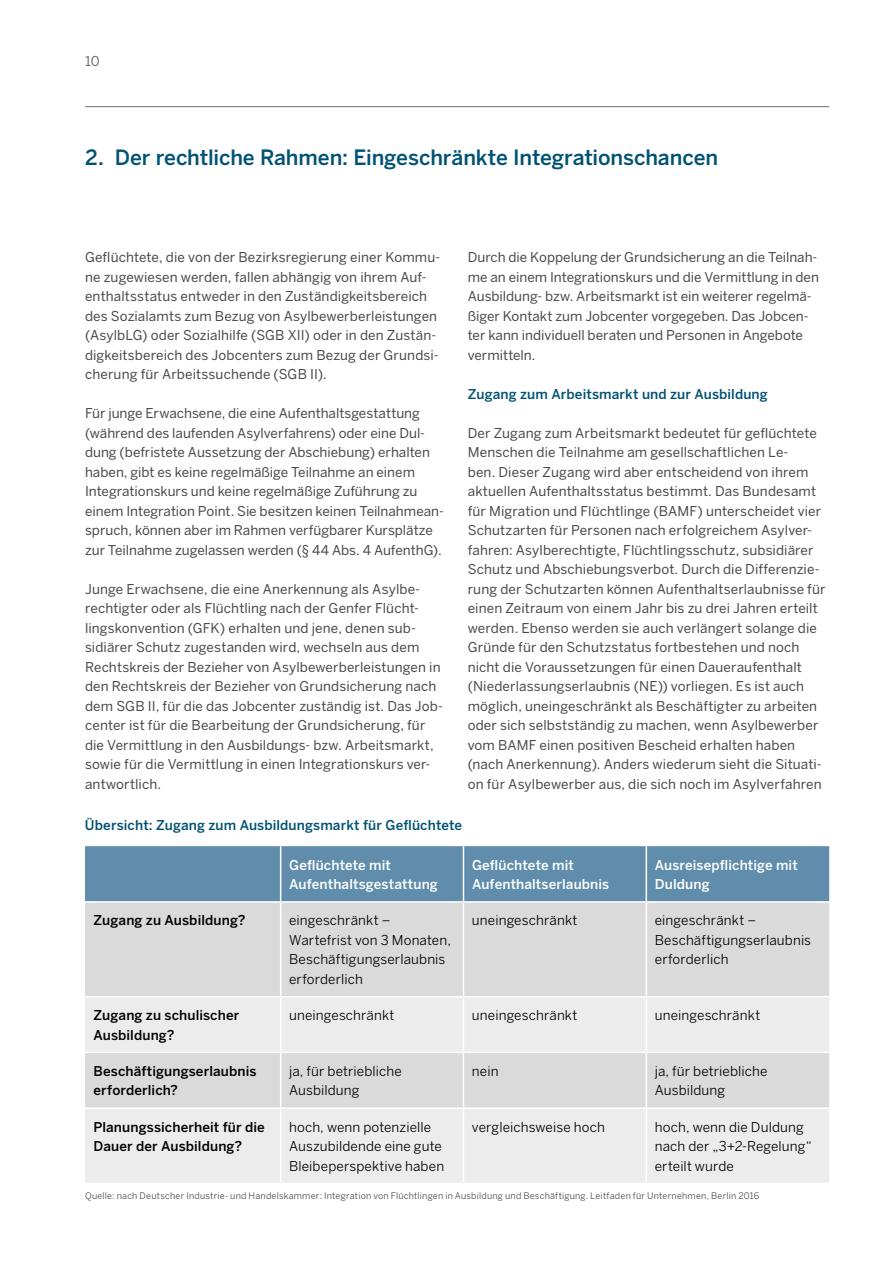
<style>
.page{position:relative;width:893px;height:1263px;background:#fff}
.page>*{position:absolute;margin:0;border:0;box-sizing:border-box;transform-origin:0 0}
.t1{font:500 21px "Benton Sans";letter-spacing:-.005em;color:#005274}
.t2{font:13.5px/19.5px "Benton Sans";letter-spacing:.005em;color:#494948}
.t3{font:13.5px/19.5px "Benton Sans";letter-spacing:.01em;color:#000}
.t4{font:500 13.5px/19.5px "Benton Sans";letter-spacing:.01em;color:#000}
.t5{font:500 13.5px/19.5px "Benton Sans";letter-spacing:.005em;color:#fff}
.t6{font:500 13.5px "Benton Sans";letter-spacing:.01em;color:#005274}
.t7{font:13.5px "Benton Sans";color:#6f6f6e}
.t8{font:9px "Benton Sans";letter-spacing:.025em;color:#494948}
</style>
<div class="page">
<hr style="left:85px;top:106px;width:744px;height:1px;background:#6f6f6e">
<div style="left:85px;top:846px;width:744px;height:55px;background:#5f8dab"></div>
<div style="left:85px;top:903px;width:744px;height:93px;background:#dadada"></div>
<svg style="left:85px;top:997px;width:744px;height:186px;background:#e6e6e7"></svg>
<hr style="left:280px;top:846px;width:1px;height:55px;background:#fff">
<hr style="left:463px;top:846px;width:1px;height:55px;background:#fff">
<hr style="left:646px;top:846px;width:1px;height:55px;background:#fff">
<hr style="left:280px;top:903px;width:1px;height:93px;background:#fff">
<hr style="left:463px;top:903px;width:1px;height:93px;background:#fff">
<hr style="left:646px;top:903px;width:1px;height:93px;background:#fff">
<hr style="left:280px;top:997px;width:1px;height:55px;background:#fff">
<hr style="left:463px;top:997px;width:1px;height:55px;background:#fff">
<hr style="left:646px;top:997px;width:1px;height:55px;background:#fff">
<hr style="left:85px;top:1052px;width:196px;height:1px;background:#fff">
<hr style="left:281px;top:1052px;width:182px;height:1px;background:#fff">
<hr style="left:280px;top:1053px;width:1px;height:54px;background:#fff">
<hr style="left:463px;top:1052px;width:183px;height:1px;background:#fff">
<hr style="left:463px;top:1053px;width:1px;height:54px;background:#fff">
<hr style="left:646px;top:1052px;width:183px;height:1px;background:#fff">
<hr style="left:646px;top:1053px;width:1px;height:54px;background:#fff">
<hr style="left:85px;top:1107px;width:196px;height:2px;background:#fff">
<hr style="left:281px;top:1107px;width:182px;height:2px;background:#fff">
<hr style="left:280px;top:1109px;width:1px;height:74px;background:#fff">
<hr style="left:463px;top:1107px;width:183px;height:2px;background:#fff">
<hr style="left:463px;top:1109px;width:1px;height:74px;background:#fff">
<hr style="left:646px;top:1107px;width:183px;height:2px;background:#fff">
<hr style="left:646px;top:1109px;width:1px;height:74px;background:#fff">
<p class="t7" style="left:85px;top:53px;width:16px">10</p>
<h1 class="t1" style="left:85px;top:145px;width:635px">2. Der rechtliche Rahmen: Eingeschränkte Integrationschancen</h1>
<p class="t2" style="left:85px;top:247px;width:357px">Geflüchtete, die von der Bezirksregierung einer Kommu&shy;ne zugewiesen werden, fallen abhängig von ihrem Auf&shy;enthaltsstatus entweder in den Zuständigkeitsbereich des Sozialamts zum Bezug von Asylbewerberleistungen (AsylbLG) oder Sozialhilfe (SGB XII) oder in den Zustän&shy;digkeitsbereich des Jobcenters zum Bezug der Grundsi&shy;cherung für Arbeitssuchende (SGB II).</p>
<p class="t2" style="left:85px;top:403px;width:360px">Für junge Erwachsene, die eine Aufenthaltsgestattung (während des laufenden Asylverfahrens) oder eine Dul&shy;dung (befristete Aussetzung der Abschiebung) erhalten haben, gibt es keine regelmäßige Teilnahme an einem Integrationskurs und keine regelmäßige Zuführung zu einem Integration Point. Sie besitzen keinen Teilnahmean&shy;spruch, können aber im Rahmen verfügbarer Kursplätze zur Teilnahme zugelassen werden (§ 44 Abs. 4 AufenthG).</p>
<p class="t2" style="left:85px;top:579px;width:359px">Junge Erwachsene, die eine Anerkennung als Asylbe&shy;rechtigter oder als Flüchtling nach der Genfer Flücht&shy;lingskonvention (GFK) erhalten und jene, denen sub&shy;sidiärer Schutz zugestanden wird, wechseln aus dem Rechtskreis der Bezieher von Asylbewerberleistungen in den Rechtskreis der Bezieher von Grundsicherung nach dem SGB II, für die das Jobcenter zuständig ist. Das Job&shy;center ist für die Bearbeitung der Grundsicherung, für die Vermittlung in den Ausbildungs- bzw. Arbeitsmarkt, sowie für die Vermittlung in einen Integrationskurs ver&shy;antwortlich.</p>
<p class="t2" style="left:468px;top:247px;width:353px">Durch die Koppelung der Grundsicherung an die Teilnah&shy;me an einem Integrationskurs und die Vermittlung in den Ausbildung- bzw. Arbeitsmarkt ist ein weiterer regelmä&shy;ßiger Kontakt zum Jobcenter vorgegeben. Das Jobcen&shy;ter kann individuell beraten und Personen in Angebote vermitteln.</p>
<p class="t6" style="left:468px;top:386px;width:302px">Zugang zum Arbeitsmarkt und zur Ausbildung</p>
<p class="t2" style="left:468px;top:423px;width:359px">Der Zugang zum Arbeitsmarkt bedeutet für geflüchtete Menschen die Teilnahme am gesellschaftlichen Le-<br>ben. Dieser Zugang wird aber entscheidend von ihrem aktuellen Aufenthaltsstatus bestimmt. Das Bundesamt für Migration und Flüchtlinge (BAMF) unterscheidet vier Schutzarten für Personen nach erfolgreichem Asylver&shy;fahren: Asylberechtigte, Flüchtlingsschutz, subsidiärer Schutz und Abschiebungsverbot. Durch die Differenzie&shy;rung der Schutzarten können Aufenthaltserlaubnisse für einen Zeitraum von einem Jahr bis zu drei Jahren erteilt werden. Ebenso werden sie auch verlängert solange die Gründe für den Schutzstatus fortbestehen und noch nicht die Voraussetzungen für einen Daueraufenthalt (Niederlassungserlaubnis (NE)) vorliegen. Es ist auch möglich, uneingeschränkt als Beschäftigter zu arbeiten oder sich selbstständig zu machen, wenn Asylbewerber vom BAMF einen positiven Bescheid erhalten haben (nach Anerkennung). Anders wiederum sieht die Situati&shy;on für Asylbewerber aus, die sich noch im Asylverfahren</p>
<p class="t6" style="left:85px;top:817px;width:379px">Übersicht: Zugang zum Ausbildungsmarkt für Geflüchtete</p>
<p class="t5" style="left:289px;top:855px;width:150px">Geflüchtete mit<br>Aufenthaltsgestattung</p>
<p class="t5" style="left:472px;top:855px;width:139px">Geflüchtete mit<br>Aufenthaltserlaubnis</p>
<p class="t5" style="left:655px;top:855px;width:144px">Ausreisepflichtige mit<br>Duldung</p>
<p class="t4" style="left:94px;top:910px;width:153px">Zugang zu Ausbildung?</p>
<p class="t3" style="left:289px;top:910px;width:163px">eingeschränkt –<br>Wartefrist von 3 Monaten,<br>Beschäftigungserlaubnis erforderlich</p>
<p class="t3" style="left:472px;top:910px;width:107px">uneingeschränkt</p>
<p class="t3" style="left:655px;top:910px;width:158px">eingeschränkt –<br>Beschäftigungserlaubnis erforderlich</p>
<p class="t4" style="left:94px;top:1005px;width:147px">Zugang zu schulischer<br>Ausbildung?</p>
<p class="t3" style="left:289px;top:1005px;width:107px">uneingeschränkt</p>
<p class="t3" style="left:472px;top:1005px;width:107px">uneingeschränkt</p>
<p class="t3" style="left:655px;top:1005px;width:107px">uneingeschränkt</p>
<p class="t4" style="left:94px;top:1061px;width:164px">Beschäftigungserlaubnis erforderlich?</p>
<p class="t3" style="left:289px;top:1061px;width:114px">ja, für betriebliche<br>Ausbildung</p>
<p class="t3" style="left:472px;top:1061px;width:28px">nein</p>
<p class="t3" style="left:655px;top:1061px;width:114px">ja, für betriebliche<br>Ausbildung</p>
<p class="t4" style="left:93px;top:1117px;width:173px">Planungssicherheit für die<br>Dauer der Ausbildung?</p>
<p class="t3" style="left:289px;top:1117px;width:157px">hoch, wenn potenzielle<br>Auszubildende eine gute<br>Bleibeperspektive haben</p>
<p class="t3" style="left:472px;top:1117px;width:134px">vergleichsweise hoch</p>
<p class="t3" style="left:655px;top:1117px;width:158px">hoch, wenn die Duldung nach der „3+2-Regelung“ erteilt wurde</p>
<p class="t8" style="left:85px;top:1190px;width:676px">Quelle: nach Deutscher Industrie- und Handelskammer: Integration von Flüchtlingen in Ausbildung und Beschäftigung. Leitfaden für Unternehmen, Berlin 2016</p>
</div>
